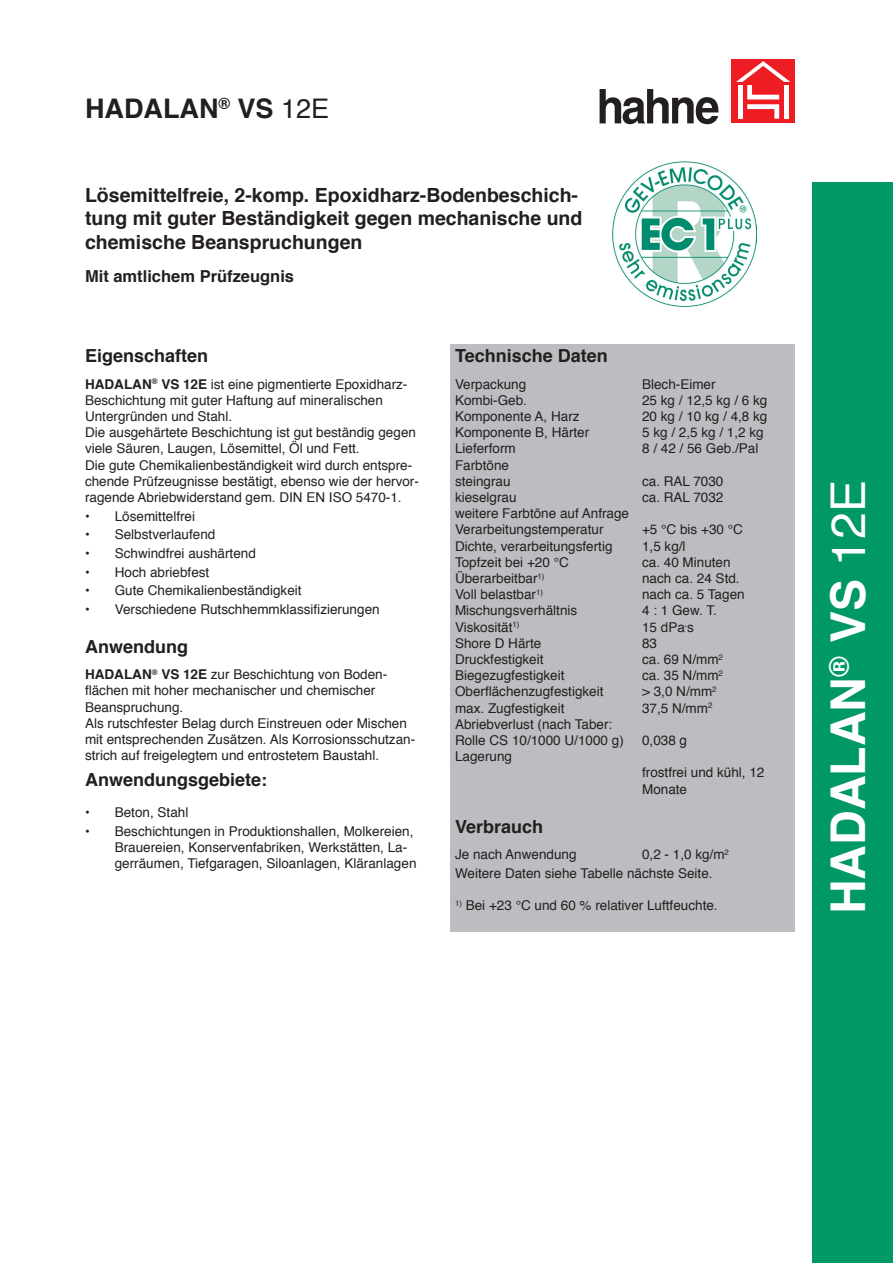
<style>
.page{position:relative;width:893px;height:1263px;background:#fff}
.page>*{position:absolute;margin:0;border:0;box-sizing:border-box;transform-origin:0 0}
.t1{font:700 48px "Helvetica";color:#fff}
.t2{font:700 27px "Helvetica";color:#231f20}
.t3{font:700 19.5px/23.4px "Helvetica";color:#231f20}
.t4{font:700 18px "Helvetica";color:#231f20}
.t5{font:700 16.5px "Helvetica";color:#231f20}
.t6{font:13.5px/16.2px "Helvetica";color:#231f20}
.t7{font:700 13.5px "Helvetica";color:#231f20}
.s1{font-weight:400}
.s2{font-weight:700}
</style>
<div class="page">
<div style="left:731px;top:60px;width:64px;height:63px;background:#ee1d23"></div>
<svg style="left:736px;top:61px;width:54px;height:58px"></svg>
<div style="left:784px;top:85px;width:5px;height:34px;background:#fff"></div>
<svg style="left:600px;top:89px;width:119px;height:35px"></svg>
<div style="left:812px;top:183px;width:81px;height:1080px;background:#009864"></div>
<img style="left:612px;top:162px;width:144px;height:144px">
<div style="left:451px;top:344px;width:344px;height:30px;background:#bcbdc0"></div>
<div style="left:451px;top:374px;width:344px;height:424px;background:#bcbdc0"></div>
<div style="left:451px;top:798px;width:344px;height:17px;background:#bcbdc0"></div>
<div style="left:451px;top:815px;width:344px;height:30px;background:#bcbdc0"></div>
<div style="left:451px;top:845px;width:344px;height:19px;background:#bcbdc0"></div>
<div style="left:451px;top:863px;width:344px;height:52px;background:#bcbdc0"></div>
<div style="left:451px;top:914px;width:344px;height:17px;background:#bcbdc0"></div>
<p class="t2" style="left:85px;top:87px;width:246px">HADALAN<sup>®</sup> VS <span class="s1">12E</span></p>
<p class="t3" style="left:85px;top:183px;width:499px">Lösemittelfreie, 2-komp. Epoxidharz-Bodenbeschich&shy;tung mit guter Beständigkeit gegen mechanische und chemische Beanspruchungen</p>
<p class="t5" style="left:85px;top:263px;width:211px">Mit amtlichem Prüfzeugnis</p>
<p class="t4" style="left:85px;top:341px;width:125px">Eigenschaften</p>
<p class="t6" style="left:85px;top:376px;width:324px"><span class="s2">HADALAN</span><sup>®</sup> <span class="s2">VS 12E</span> ist eine pigmentierte Epoxidharz-<br>Beschichtung mit guter Haftung auf mineralischen<br>Untergründen und Stahl.</p>
<p class="t6" style="left:85px;top:425px;width:332px">Die ausgehärtete Beschichtung ist gut beständig gegen viele Säuren, Laugen, Lösemittel, Öl und Fett.</p>
<p class="t6" style="left:85px;top:457px;width:335px">Die gute Chemikalienbeständigkeit wird durch entspre&shy;chende Prüfzeugnisse bestätigt, ebenso wie der hervor&shy;ragende Abriebwiderstand gem. DIN EN ISO 5470-1.</p>
<p class="t7" style="left:85px;top:505px;width:6px">•</p>
<p class="t6" style="left:115px;top:508px;width:82px">Lösemittelfrei</p>
<p class="t7" style="left:85px;top:524px;width:6px">•</p>
<p class="t6" style="left:115px;top:527px;width:102px">Selbstverlaufend</p>
<p class="t7" style="left:85px;top:542px;width:6px">•</p>
<p class="t6" style="left:115px;top:545px;width:143px">Schwindfrei aushärtend</p>
<p class="t7" style="left:85px;top:561px;width:6px">•</p>
<p class="t6" style="left:115px;top:564px;width:96px">Hoch abriebfest</p>
<p class="t7" style="left:85px;top:579px;width:6px">•</p>
<p class="t6" style="left:115px;top:583px;width:188px">Gute Chemikalienbeständigkeit</p>
<p class="t7" style="left:85px;top:598px;width:6px">•</p>
<p class="t6" style="left:115px;top:601px;width:266px">Verschiedene Rutschhemmklassifizierungen</p>
<p class="t4" style="left:85px;top:632px;width:104px">Anwendung</p>
<p class="t6" style="left:85px;top:667px;width:304px"><span class="s2">HADALAN</span><sup>®</sup> <span class="s2">VS 12E</span> zur Beschichtung von Boden&shy;flächen mit hoher mechanischer und chemischer<br>Beanspruchung.</p>
<p class="t6" style="left:85px;top:715px;width:332px">Als rutschfester Belag durch Einstreuen oder Mischen mit entsprechenden Zusätzen. Als Korrosionsschutzan&shy;strich auf freigelegtem und entrostetem Baustahl.</p>
<p class="t4" style="left:85px;top:766px;width:184px">Anwendungsgebiete:</p>
<p class="t7" style="left:85px;top:801px;width:6px">•</p>
<p class="t6" style="left:115px;top:805px;width:75px">Beton, Stahl</p>
<p class="t7" style="left:85px;top:820px;width:6px">•</p>
<p class="t6" style="left:115px;top:823px;width:303px">Beschichtungen in Produktionshallen, Molkereien,<br>Brauereien, Konservenfabriken, Werkstätten, La&shy;gerräumen, Tiefgaragen, Siloanlagen, Kläranlagen</p>
<p class="t4" style="left:455px;top:341px;width:154px">Technische Daten</p>
<p class="t6" style="left:455px;top:376px;width:73px">Verpackung</p>
<p class="t6" style="left:455px;top:392px;width:74px">Kombi-Geb.</p>
<p class="t6" style="left:455px;top:409px;width:126px">Komponente A, Harz</p>
<p class="t6" style="left:455px;top:425px;width:136px">Komponente B, Härter</p>
<p class="t6" style="left:455px;top:441px;width:62px">Lieferform</p>
<p class="t6" style="left:455px;top:457px;width:56px">Farbtöne</p>
<p class="t6" style="left:455px;top:473px;width:57px">steingrau</p>
<p class="t6" style="left:455px;top:490px;width:63px">kieselgrau</p>
<p class="t6" style="left:455px;top:506px;width:176px">weitere Farbtöne auf Anfrage</p>
<p class="t6" style="left:455px;top:522px;width:150px">Verarbeitungstemperatur</p>
<p class="t6" style="left:455px;top:538px;width:159px">Dichte, verarbeitungsfertig</p>
<p class="t6" style="left:455px;top:554px;width:115px">Topfzeit bei +20 °C</p>
<p class="t6" style="left:455px;top:571px;width:91px">Überarbeitbar<sup>1)</sup></p>
<p class="t6" style="left:455px;top:587px;width:90px">Voll belastbar<sup>1)</sup></p>
<p class="t6" style="left:455px;top:603px;width:124px">Mischungsverhältnis</p>
<p class="t6" style="left:455px;top:619px;width:66px">Viskosität<sup>1)</sup></p>
<p class="t6" style="left:455px;top:635px;width:88px">Shore D Härte</p>
<p class="t6" style="left:455px;top:652px;width:90px">Druckfestigkeit</p>
<p class="t6" style="left:455px;top:668px;width:111px">Biegezugfestigkeit</p>
<p class="t6" style="left:455px;top:684px;width:150px">Oberflächenzugfestigkeit</p>
<p class="t6" style="left:455px;top:700px;width:111px">max. Zugfestigkeit</p>
<p class="t6" style="left:455px;top:716px;width:159px">Abriebverlust (nach Taber:</p>
<p class="t6" style="left:455px;top:733px;width:170px">Rolle CS 10/1000 U/1000 g)</p>
<p class="t6" style="left:455px;top:749px;width:59px">Lagerung</p>
<p class="t6" style="left:642px;top:376px;width:75px">Blech-Eimer</p>
<p class="t6" style="left:642px;top:392px;width:127px">25 kg / 12,5 kg / 6 kg</p>
<p class="t6" style="left:642px;top:409px;width:127px">20 kg / 10 kg / 4,8 kg</p>
<p class="t6" style="left:642px;top:425px;width:123px">5 kg / 2,5 kg / 1,2 kg</p>
<p class="t6" style="left:642px;top:441px;width:118px">8 / 42 / 56 Geb./Pal</p>
<p class="t6" style="left:642px;top:473px;width:83px">ca. RAL 7030</p>
<p class="t6" style="left:642px;top:490px;width:83px">ca. RAL 7032</p>
<p class="t6" style="left:642px;top:522px;width:102px">+5 °C bis +30 °C</p>
<p class="t6" style="left:642px;top:538px;width:45px">1,5 kg/l</p>
<p class="t6" style="left:642px;top:554px;width:90px">ca. 40 Minuten</p>
<p class="t6" style="left:642px;top:571px;width:99px">nach ca. 24 Std.</p>
<p class="t6" style="left:642px;top:587px;width:104px">nach ca. 5 Tagen</p>
<p class="t6" style="left:642px;top:603px;width:76px">4 : 1 Gew. T.</p>
<p class="t6" style="left:642px;top:619px;width:53px">15 dPa<sup>.</sup>s</p>
<p class="t6" style="left:642px;top:635px;width:17px">83</p>
<p class="t6" style="left:642px;top:652px;width:82px">ca. 69 N/mm<sup>2</sup></p>
<p class="t6" style="left:642px;top:668px;width:82px">ca. 35 N/mm<sup>2</sup></p>
<p class="t6" style="left:642px;top:684px;width:76px">&gt; 3,0 N/mm<sup>2</sup></p>
<p class="t6" style="left:642px;top:700px;width:72px">37,5 N/mm<sup>2</sup></p>
<p class="t6" style="left:642px;top:733px;width:47px">0,038 g</p>
<p class="t6" style="left:642px;top:765px;width:124px">frostfrei und kühl, 12<br>Monate</p>
<p class="t4" style="left:455px;top:812px;width:90px">Verbrauch</p>
<p class="t6" style="left:455px;top:847px;width:123px">Je nach Anwendung</p>
<p class="t6" style="left:642px;top:847px;width:88px">0,2 - 1,0 kg/m<sup>2</sup></p>
<p class="t6" style="left:455px;top:865px;width:259px">Weitere Daten siehe Tabelle nächste Seite.</p>
<p class="t6" style="left:455px;top:898px;width:264px"><sup>1)</sup> Bei +23 °C und 60 % relativer Luftfeuchte.</p>
<p class="t1" style="left:810px;top:914px;width:436px;rotate:-90deg">HADALAN<sup>®</sup> VS <span class="s1">12E</span></p>
</div>
